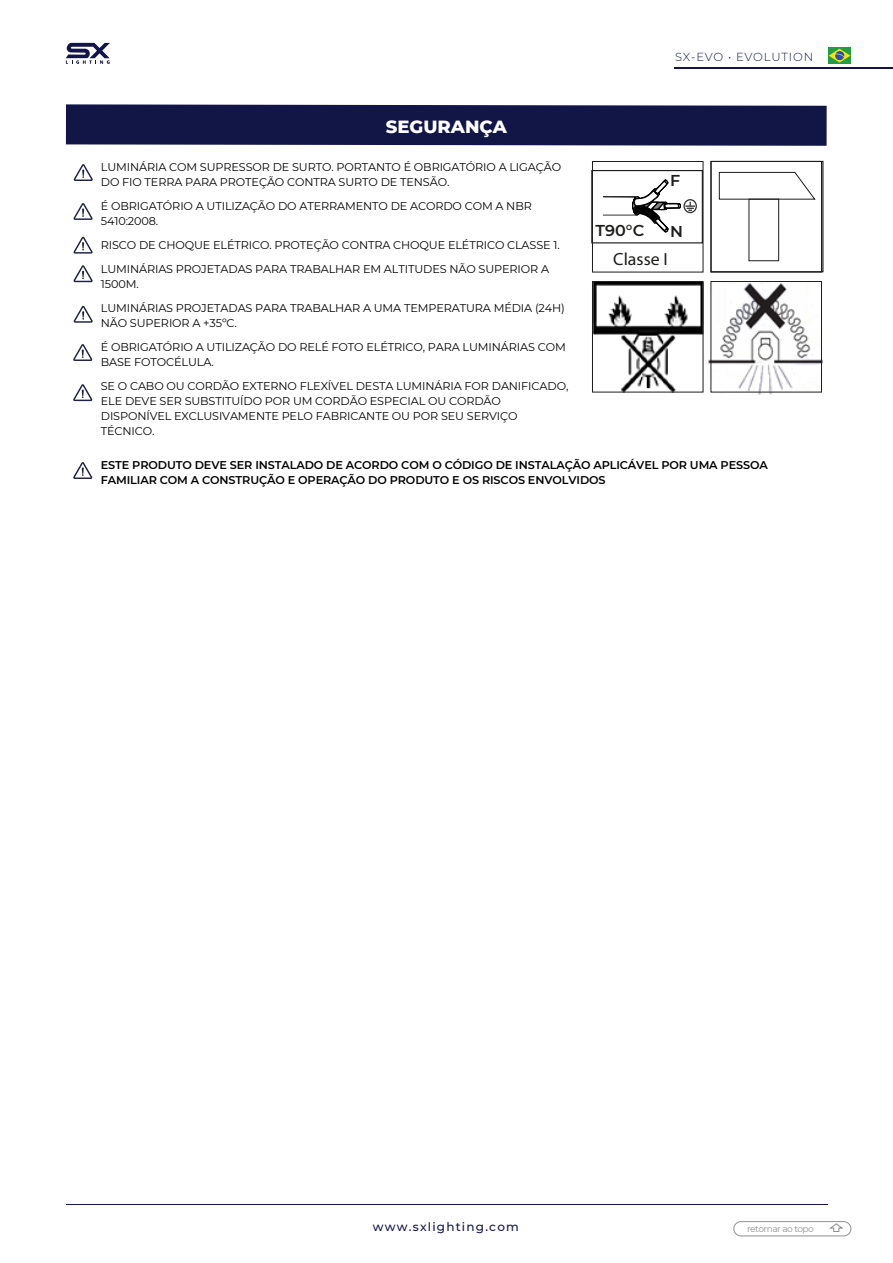
<style>
.page{position:relative;width:893px;height:1263px;background:#fff}
.page>*{position:absolute;margin:0;border:0;box-sizing:border-box;transform-origin:0 0}
.t1{font:800 18px "Montserrat";color:#fff}
.t2{font:17.7px "Myriad Pro";color:#1d1d1b}
.t3{font:600 15.75px "Montserrat";color:#1d1d1b}
.t4{font:500 12px "Montserrat";letter-spacing:.1em;color:#111647}
.t5{font:300 11.7px "Montserrat";letter-spacing:.065em;color:#111647}
.t6{font:11.25px/15px "Montserrat";letter-spacing:-.01em;color:#000}
.t7{font:600 11.25px/15px "Montserrat";letter-spacing:-.01em;color:#000}
.t8{font:9px "Montserrat";letter-spacing:-.05em;color:#919191}
</style>
<div class="page">
<svg style="left:66px;top:43px;width:44px;height:21px"></svg>
<img style="left:828px;top:47px;width:23px;height:17px">
<hr style="left:66px;top:1204px;width:761px;height:1px;background:#111647">
<hr style="left:674px;top:67px;width:219px;height:1px;background:#111647">
<div style="left:734px;top:1221px;width:117px;height:15px;border:1px solid #919191;border-radius:7px"></div>
<svg style="left:830px;top:1223px;width:12px;height:9px"></svg>
<svg style="left:66px;top:104px;width:761px;height:42px;background:#1c214f"></svg>
<svg style="left:74px;top:164px;width:19px;height:17px"></svg>
<svg style="left:73px;top:203px;width:20px;height:17px"></svg>
<svg style="left:73px;top:237px;width:20px;height:17px"></svg>
<svg style="left:73px;top:265px;width:20px;height:17px"></svg>
<svg style="left:74px;top:306px;width:19px;height:17px"></svg>
<svg style="left:73px;top:344px;width:19px;height:17px"></svg>
<svg style="left:73px;top:384px;width:19px;height:17px"></svg>
<svg style="left:73px;top:462px;width:19px;height:17px"></svg>
<img style="left:594px;top:282px;width:110px;height:110px">
<img style="left:709px;top:283px;width:113px;height:112px">
<div style="left:749px;top:199px;width:30px;height:62px;border:1px solid #1d1d1b"></div>
<svg style="left:718px;top:171px;width:98px;height:29px"></svg>
<div style="left:683px;top:199px;width:14px;height:14px;border:1px solid #363334;border-radius:50%"></div>
<svg style="left:602px;top:179px;width:93px;height:54px"></svg>
<div style="left:591px;top:170px;width:112px;height:73px;border:1px solid #1d1d1b"></div>
<div style="left:711px;top:161px;width:111px;height:111px;border:1px solid #1d1d1b"></div>
<div style="left:711px;top:281px;width:111px;height:111px;border:1px solid #1d1d1b"></div>
<div style="left:592px;top:161px;width:111px;height:111px;border:1px solid #1d1d1b"></div>
<div style="left:592px;top:281px;width:111px;height:111px;border:1px solid #1d1d1b"></div>
<p class="t5" style="left:675px;top:49px;width:140px">SX-EVO • EVOLUTION</p>
<h1 class="t1" style="left:386px;top:113px;width:122px">SEGURANÇA</h1>
<p class="t6" style="left:101px;top:160px;width:462px">LUMINÁRIA COM SUPRESSOR DE SURTO. PORTANTO É OBRIGATÓRIO A LIGAÇÃO<br>DO FIO TERRA PARA PROTEÇÃO CONTRA SURTO DE TENSÃO.</p>
<p class="t6" style="left:101px;top:199px;width:432px">É OBRIGATÓRIO A UTILIZAÇÃO DO ATERRAMENTO DE ACORDO COM A NBR<br>5410:2008.</p>
<p class="t6" style="left:101px;top:233px;width:460px;line-height:24px">RISCO DE CHOQUE ELÉTRICO. PROTEÇÃO CONTRA CHOQUE ELÉTRICO CLASSE 1.<br>LUMINÁRIAS PROJETADAS PARA TRABALHAR EM ALTITUDES NÃO SUPERIOR A</p>
<p class="t6" style="left:101px;top:272px;width:466px;line-height:24px">1500M.<br>LUMINÁRIAS PROJETADAS PARA TRABALHAR A UMA TEMPERATURA MÉDIA (24H)</p>
<p class="t6" style="left:101px;top:311px;width:466px;line-height:24px">NÃO SUPERIOR A +35ºC.<br>É OBRIGATÓRIO A UTILIZAÇÃO DO RELÉ FOTO ELÉTRICO, PARA LUMINÁRIAS COM</p>
<p class="t6" style="left:101px;top:350px;width:469px;line-height:24px">BASE FOTOCÉLULA.<br>SE O CABO OU CORDÃO EXTERNO FLEXÍVEL DESTA LUMINÁRIA FOR DANIFICADO,</p>
<p class="t6" style="left:101px;top:394px;width:418px">ELE DEVE SER SUBSTITUÍDO POR UM CORDÃO ESPECIAL OU CORDÃO<br>DISPONÍVEL EXCLUSIVAMENTE PELO FABRICANTE OU POR SEU SERVIÇO<br>TÉCNICO.</p>
<p class="t7" style="left:101px;top:457px;width:668px">ESTE PRODUTO DEVE SER INSTALADO DE ACORDO COM O CÓDIGO DE INSTALAÇÃO APLICÁVEL POR UMA PESSOA<br>FAMILIAR COM A CONSTRUÇÃO E OPERAÇÃO DO PRODUTO E OS RISCOS ENVOLVIDOS</p>
<h3 class="t3" style="left:670px;top:169px;width:12px">F</h3>
<h3 class="t3" style="left:670px;top:220px;width:14px">N</h3>
<h3 class="t3" style="left:595px;top:219px;width:50px">T90°C</h3>
<h2 class="t2" style="left:613px;top:248px;width:56px">Classe I</h2>
<p class="t4" style="left:373px;top:1219px;width:147px">www.sxlighting.com</p>
<p class="t8" style="left:747px;top:1222px;width:68px">retornar ao topo</p>
</div>
